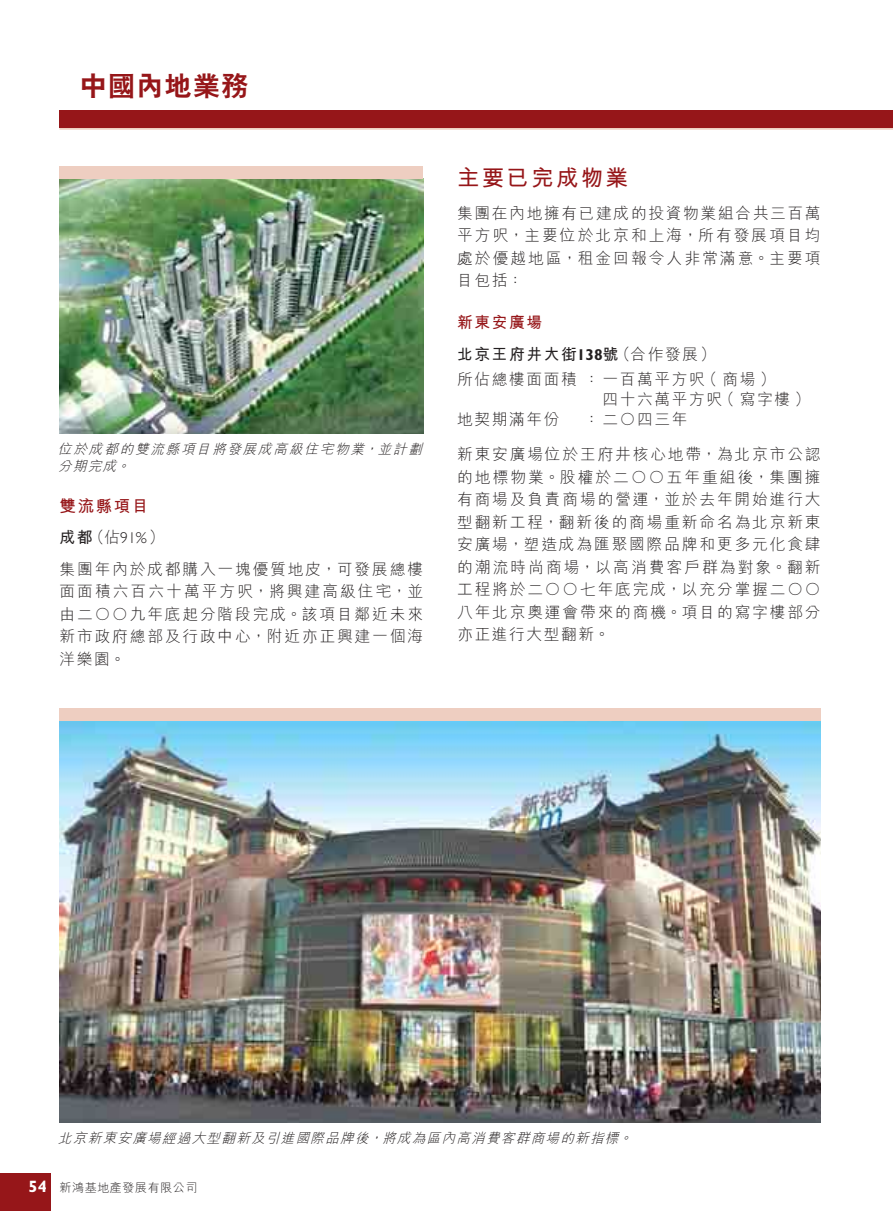
<style>
.page{position:relative;width:893px;height:1212px;background:#fff}
.page>*{position:absolute;margin:0;border:0;box-sizing:border-box;transform-origin:0 0}
.t1{font:27px "C Hei 2 HK Xbold E Ten B5 H";letter-spacing:.05em;color:#961619}
.t2{font:22.5px "M Hei HK Bold E Ten B5 H";letter-spacing:.1em;color:#961619}
.t3{font:16.5px "M Hei HK Bold E Ten B5 H";letter-spacing:.1em;color:#961619}
.t4{font:700 16.5px "Gill Sans Std";color:#fff}
.t5{font:15.75px/22.5px "M Hei HK Light E Ten B5 H";letter-spacing:.115em;color:#231f20;text-align:justify}
.t6{font:15.75px/31.5px "M Hei HK Bold E Ten B5 H";letter-spacing:.1em;color:#231f20}
.t7{font:italic 13.5px/16.5px "M Hei HK Light E Ten B5 H";color:#231f20}
.t8{font:12px "M Hei HK Light E Ten B5 H";letter-spacing:.05em;color:#231f20}
.s1{font-family:"M Hei HK Bold E Ten B5 H"}
.s2{font-family:"Gill Sans Std";font-weight:300}
.s3{color:#961619}
.s4{font-family:"Gill Sans Std";font-weight:700}
.s5{font-family:"M Hei HK Light E Ten B5 H"}
</style>
<div class="page">
<div style="left:1px;top:1174px;width:50px;height:37px;background:#961619"></div>
<hr style="left:60px;top:128px;width:833px;height:2px;background:#eecec1">
<div style="left:60px;top:111px;width:833px;height:17px;background:#961619"></div>
<img style="left:60px;top:721px;width:761px;height:401px">
<img style="left:60px;top:179px;width:363px;height:255px">
<div style="left:60px;top:708px;width:761px;height:13px;background:#eecec1"></div>
<div style="left:60px;top:166px;width:363px;height:13px;background:#eecec1"></div>
<h1 class="t1" style="left:80px;top:76px;width:170px">中國內地業務</h1>
<p class="t7" style="left:58px;top:443px;width:369px">位於成都的雙流縣項目將發展成高級住宅物業，並計劃分期完成。</p>
<p class="t3" style="left:60px;top:500px;width:91px">雙流縣項目</p>
<p class="t5" style="left:60px;top:523px;width:365px;line-height:31.7px"><span class="s1">成都</span>（佔<span class="s2">91%</span>）<br>集團年內於成都購入一塊優質地皮，可發展總樓</p>
<p class="t5" style="left:60px;top:582px;width:365px">面面積六百六十萬平方呎，將興建高級住宅，並由二○○九年底起分階段完成。該項目鄰近未來新市政府總部及行政中心，附近亦正興建一個海洋樂園。</p>
<h2 class="t2" style="left:457px;top:169px;width:172px">主要已完成物業</h2>
<p class="t5" style="left:457px;top:204px;width:365px">集團在內地擁有已建成的投資物業組合共三百萬平方呎，主要位於北京和上海，所有發展項目均處於優越地區，租金回報令人非常滿意。主要項目包括：</p>
<p class="t6" style="left:457px;top:309px;width:260px"><span class="s3">新東安廣場<br></span>北京王府井大街<span class="s4">138</span>號<span class="s5">（合作發展）</span></p>
<p class="t5" style="left:457px;top:369px;width:316px">所佔總樓面面積：一百萬平方呎﹙商場﹚</p>
<p class="t5" style="left:603px;top:390px;width:205px">四十六萬平方呎﹙寫字樓﹚</p>
<p class="t5" style="left:457px;top:410px;width:104px">地契期滿年份</p>
<p class="t5" style="left:584px;top:410px;width:105px">：二○四三年</p>
<p class="t5" style="left:457px;top:445px;width:365px">新東安廣場位於王府井核心地帶，為北京市公認的地標物業。股權於二○○五年重組後，集團擁有商場及負責商場的營運，並於去年開始進行大型翻新工程，翻新後的商場重新命名為北京新東安廣場，塑造成為匯聚國際品牌和更多元化食肆的潮流時尚商場，以高消費客戶群為對象。翻新工程將於二○○七年底完成，以充分掌握二○○八年北京奧運會帶來的商機。項目的寫字樓部分亦正進行大型翻新。</p>
<p class="t7" style="left:58px;top:1131px;width:579px">北京新東安廣場經過大型翻新及引進國際品牌後，將成為區內高消費客群商場的新指標。</p>
<p class="t4" style="left:29px;top:1176px;width:20px">54</p>
<p class="t8" style="left:60px;top:1183px;width:139px">新鴻基地產發展有限公司</p>
</div>
